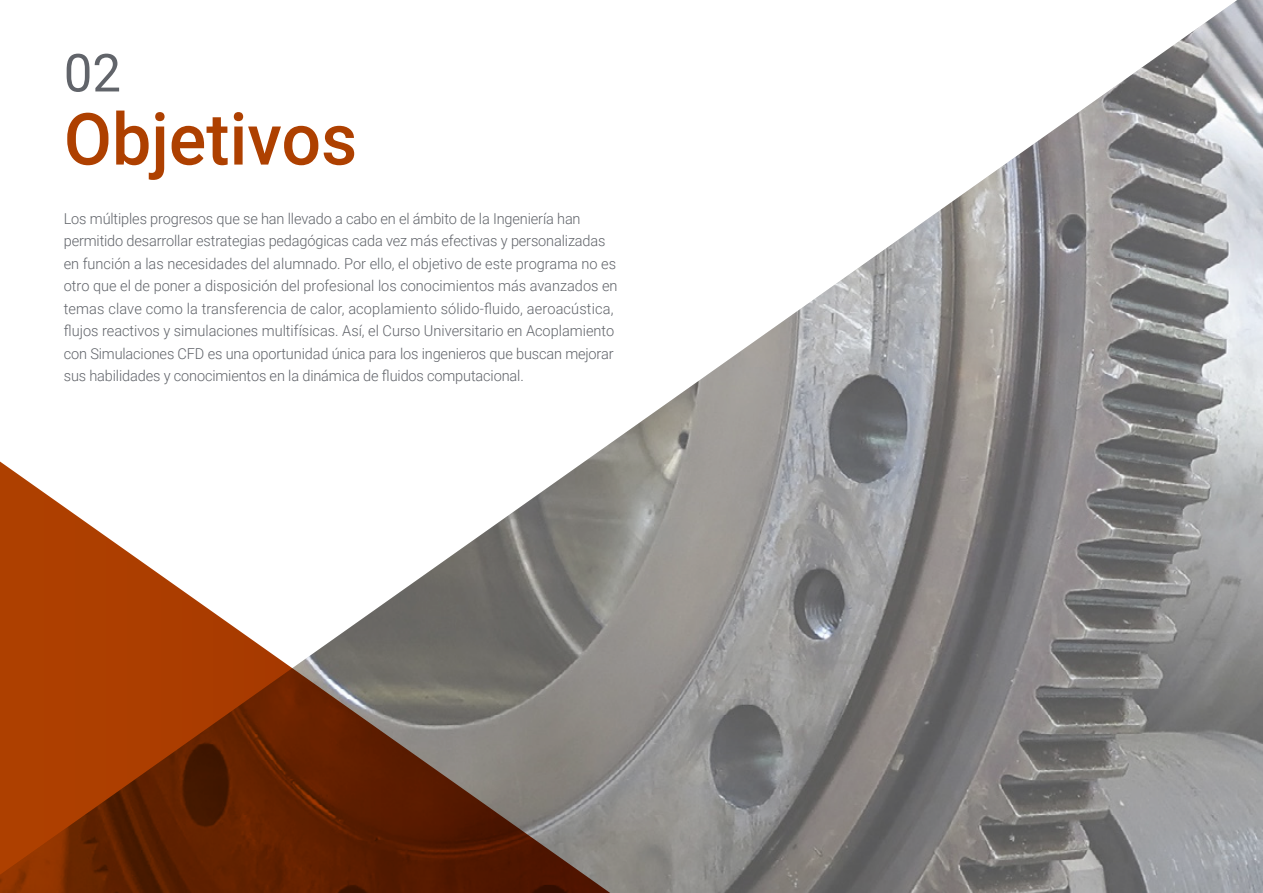
<style>
.page{position:relative;width:1263px;height:893px;background:#fff}
.page>*{position:absolute;margin:0;border:0;box-sizing:border-box;transform-origin:0 0}
.t1{font:500 72px "Roboto";color:#ae4000}
.t2{font:52.5px "Roboto";color:#61646a}
.t3{font:300 15px/22.5px "Roboto";letter-spacing:-.01em;color:#61646a}
</style>
<div class="page">
<img style="left:607px;top:0;width:656px;height:893px">
<svg style="left:0;top:446px;width:640px;height:447px"></svg>
<h2 class="t2" style="left:64px;top:36px;width:59px">02</h2>
<h1 class="t1" style="left:64px;top:89px;width:295px">Objetivos</h1>
<p class="t3" style="left:64px;top:207px;width:555px">Los múltiples progresos que se han llevado a cabo en el ámbito de la Ingeniería han permitido desarrollar estrategias pedagógicas cada vez más efectivas y personalizadas en función a las necesidades del alumnado. Por ello, el objetivo de este programa no es otro que el de poner a disposición del profesional los conocimientos más avanzados en temas clave como la transferencia de calor, acoplamiento sólido-fluido, aeroacústica, flujos reactivos y simulaciones multifísicas. Así, el Curso Universitario en Acoplamiento con Simulaciones CFD es una oportunidad única para los ingenieros que buscan mejorar sus habilidades y conocimientos en la dinámica de fluidos computacional.</p>
</div>
